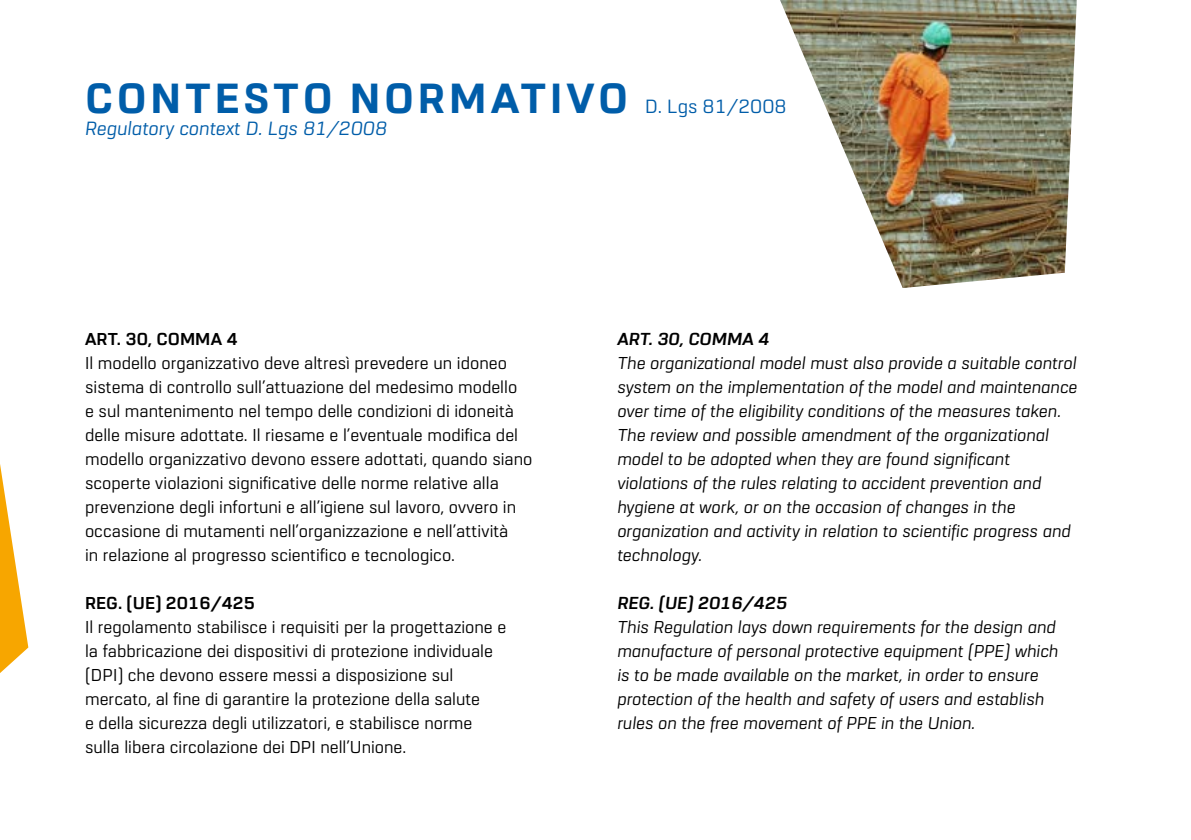
<style>
.page{position:relative;width:1191px;height:840px;background:#fff}
.page>*{position:absolute;margin:0;border:0;box-sizing:border-box;transform-origin:0 0}
.t1{font:800 44px "URW Dock";letter-spacing:.09em;color:#005da9}
.t2{font:italic 20px "URW Dock";color:#005da9}
.t3{font:18px/24px "URW Dock";color:#000}
.t4{font:italic 18px/24px "URW Dock";color:#000}
.t5{font:700 18px "URW Dock";color:#000}
.t6{font:italic 700 18px "URW Dock";color:#000}
.s1{font-weight:400;font-size:20px}
</style>
<div class="page">
<svg style="left:0;top:464px;width:28px;height:208px"></svg>
<img style="left:780px;top:0;width:296px;height:288px">
<h1 class="t1" style="left:85px;top:68px;width:703px">CONTESTO NORMATIVO <span class="s1">D. Lgs 81/2008</span></h1>
<p class="t2" style="left:85px;top:115px;width:303px">Regulatory context D. Lgs 81/2008</p>
<p class="t5" style="left:85px;top:327px;width:154px">ART. 30, COMMA 4</p>
<p class="t3" style="left:85px;top:350px;width:449px">Il modello organizzativo deve altresì prevedere un idoneo sistema di controllo sull’attuazione del medesimo modello<br>e sul mantenimento nel tempo delle condizioni di idoneità delle misure adottate. Il riesame e l’eventuale modifica del modello organizzativo devono essere adottati, quando siano scoperte violazioni significative delle norme relative alla prevenzione degli infortuni e all’igiene sul lavoro, ovvero in occasione di mutamenti nell’organizzazione e nell’attività<br>in relazione al progresso scientifico e tecnologico.</p>
<p class="t5" style="left:85px;top:591px;width:172px">REG. (UE) 2016/425</p>
<p class="t3" style="left:85px;top:614px;width:423px">Il regolamento stabilisce i requisiti per la progettazione e la fabbricazione dei dispositivi di protezione individuale (DPI) che devono essere messi a disposizione sul mercato, al fine di garantire la protezione della salute<br>e della sicurezza degli utilizzatori, e stabilisce norme sulla libera circolazione dei DPI nell’Unione.</p>
<p class="t6" style="left:617px;top:327px;width:153px">ART. 30, COMMA 4</p>
<p class="t4" style="left:617px;top:350px;width:462px">The organizational model must also provide a suitable control system on the implementation of the model and maintenance over time of the eligibility conditions of the measures taken.<br>The review and possible amendment of the organizational model to be adopted when they are found significant violations of the rules relating to accident prevention and hygiene at work, or on the occasion of changes in the organization and activity in relation to scientific progress and technology.</p>
<p class="t6" style="left:617px;top:591px;width:171px">REG. (UE) 2016/425</p>
<p class="t4" style="left:617px;top:614px;width:442px">This Regulation lays down requirements for the design and manufacture of personal protective equipment (PPE) which is to be made available on the market, in order to ensure protection of the health and safety of users and establish rules on the free movement of PPE in the Union.</p>
</div>
